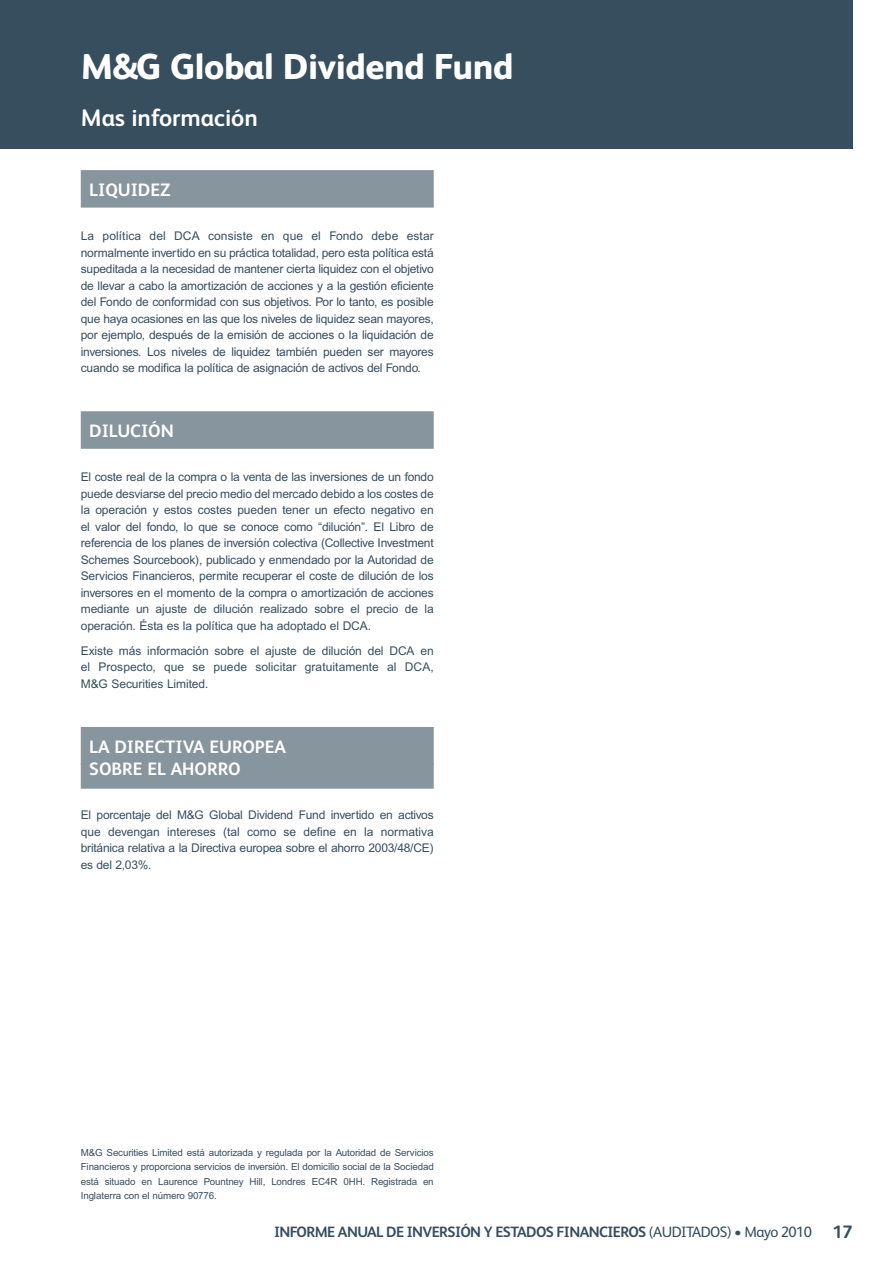
<style>
.page{position:relative;width:893px;height:1263px;background:#fff}
.page>*{position:absolute;margin:0;border:0;box-sizing:border-box;transform-origin:0 0}
.t1{font:800 36px "FS Albert";letter-spacing:-.01em;color:#fff}
.t2{font:700 24px "FS Albert";color:#fff}
.t3{font:700 18px/22.5px "FS Albert";color:#fff}
.t4{font:700 15px "FS Albert";letter-spacing:-.04em;color:#374e5e}
.t5{font:12px/16.5px "Arial";letter-spacing:-.005em;color:#374e5e;text-align:justify}
.t6{font:9.75px/14.2px "Arial";letter-spacing:-.01em;color:#374e5e;text-align:justify}
.s1{font-weight:400}
.s2{font-size:18px}
</style>
<div class="page">
<div style="left:0;top:0;width:853px;height:149px;background:#374e5e"></div>
<div style="left:81px;top:170px;width:353px;height:38px;background:#87959e"></div>
<div style="left:81px;top:411px;width:353px;height:38px;background:#87959e"></div>
<div style="left:81px;top:727px;width:353px;height:37px;background:#87959e"></div>
<div style="left:81px;top:763px;width:353px;height:26px;background:#87959e"></div>
<h1 class="t1" style="left:81px;top:54px;width:434px">M&amp;G Global Dividend Fund</h1>
<h2 class="t2" style="left:81px;top:110px;width:179px">Mas información</h2>
<h3 class="t3" style="left:89px;top:180px;width:83px">LIQUIDEZ</h3>
<p class="t5" style="left:81px;top:229px;width:354px">La política del DCA consiste en que el Fondo debe estar normalmente invertido en su práctica totalidad, pero esta política está supeditada a la necesidad de mantener cierta liquidez con el objetivo de llevar a cabo la amortización de acciones y a la gestión eficiente del Fondo de conformidad con sus objetivos. Por lo tanto, es posible que haya ocasiones en las que los niveles de liquidez sean mayores, por ejemplo, después de la emisión de acciones o la liquidación de inversiones. Los niveles de liquidez también pueden ser mayores cuando se modifica la política de asignación de activos del Fondo.</p>
<h3 class="t3" style="left:89px;top:422px;width:86px">DILUCIÓN</h3>
<p class="t5" style="left:81px;top:470px;width:354px">El coste real de la compra o la venta de las inversiones de un fondo puede desviarse del precio medio del mercado debido a los costes de la operación y estos costes pueden tener un efecto negativo en el valor del fondo, lo que se conoce como “dilución”. El Libro de referencia de los planes de inversión colectiva (Collective Investment Schemes Sourcebook), publicado y enmendado por la Autoridad de Servicios Financieros, permite recuperar el coste de dilución de los inversores en el momento de la compra o amortización de acciones mediante un ajuste de dilución realizado sobre el precio de la operación. Ésta es la política que ha adoptado el DCA.</p>
<p class="t5" style="left:81px;top:643px;width:354px">Existe más información sobre el ajuste de dilución del DCA en el Prospecto, que se puede solicitar gratuitamente al DCA, M&amp;G Securities Limited.</p>
<h3 class="t3" style="left:89px;top:737px;width:198px">LA DIRECTIVA EUROPEA<br>SOBRE EL AHORRO</h3>
<p class="t5" style="left:81px;top:808px;width:354px">El porcentaje del M&amp;G Global Dividend Fund invertido en activos que devengan intereses (tal como se define en la normativa británica relativa a la Directiva europea sobre el ahorro 2003/48/CE) es del 2,03%.</p>
<p class="t6" style="left:81px;top:1146px;width:354px">M&amp;G Securities Limited está autorizada y regulada por la Autoridad de Servicios Financieros y proporciona servicios de inversión. El domicilio social de la Sociedad está situado en Laurence Pountney Hill, Londres EC4R 0HH. Registrada en Inglaterra con el número 90776.</p>
<p class="t4" style="left:274px;top:1227px;width:580px">INFORME ANUAL DE INVERSIÓN Y ESTADOS FINANCIEROS <span class="s1">(AUDITADOS) • Mayo 2010</span> <span class="s2">17</span></p>
</div>
